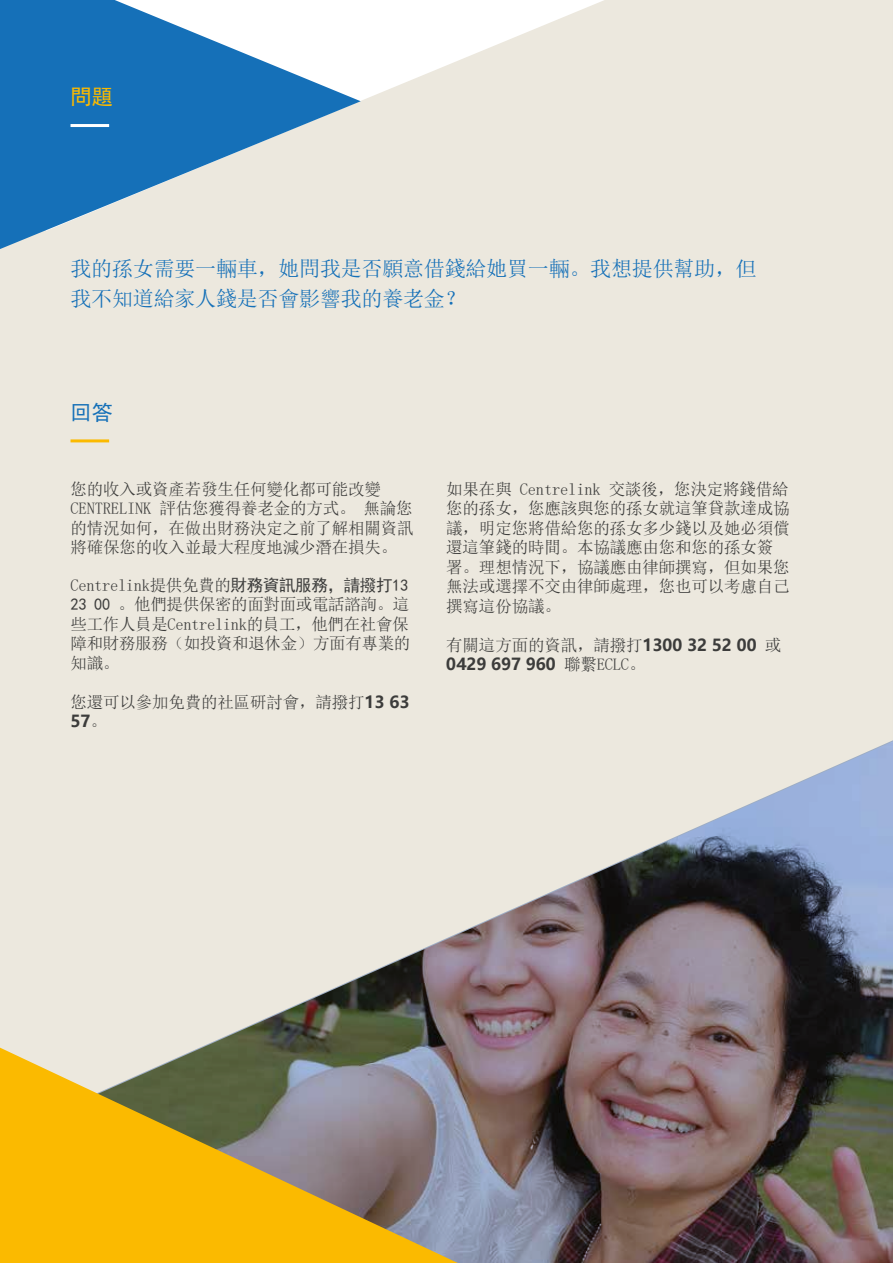
<style>
.page{position:relative;width:893px;height:1263px;background:#ece8de}
.page>*{position:absolute;margin:0;border:0;box-sizing:border-box;transform-origin:0 0}
.t1{font:21px/30px "Sim Sun";letter-spacing:-.01em;color:#1570b8}
.t2{font:21px "Sim Hei";color:#1570b8}
.t3{font:21px "Sim Hei";color:#fbba00}
.t4{font:16.5px/19.5px "Sim Sun";letter-spacing:-.01em;color:#3c3c3b}
.t5{font:700 16.5px "Microsoft Ya Hei";letter-spacing:-.01em;color:#3c3c3b}
.s1{font-family:"Sim Hei"}
.s2{font-family:"Microsoft Ya Hei";font-weight:700}
.s3{font-family:"Sim Sun";font-weight:400}
</style>
<div class="page">
<hr style="left:71px;top:439px;width:38px;height:3px;background:#fbba00">
<svg style="left:361px;top:0;width:243px;height:101px;fill:#fdfdfc"></svg>
<svg style="left:0;top:0;width:361px;height:249px;fill:#1570b8"></svg>
<hr style="left:71px;top:124px;width:38px;height:3px;background:#fff">
<img style="left:0;top:740px;width:893px;height:523px">
<svg style="left:0;top:1048px;width:458px;height:215px;background:#c1a041"></svg>
<p class="t3" style="left:71px;top:86px;width:44px">問題</p>
<p class="t1" style="left:71px;top:253px;width:688px">我的孫女需要一輛車，她問我是否願意借錢給她買一輛。我想提供幫助，但我不知道給家人錢是否會影響我的養老金？</p>
<p class="t2" style="left:71px;top:402px;width:44px">回答</p>
<p class="t4" style="left:71px;top:479px;width:345px">您的收入或資產若發生任何變化都可能改變<br>CENTRELINK 評估您獲得養老金的方式。 無論您的情況如何，在做出財務決定之前了解相關資訊將確保您的收入並最大程度地減少潛在損失。</p>
<p class="t4" style="left:71px;top:575px;width:341px;text-align:justify">Centrelink提供免費的<span class="s1">財務資訊服務，請撥打13<br>23 00</span> 。他們提供保密的面對面或電話諮詢。這些工作人員是Centrelink的員工，他們在社會保障和財務服務（如投資和退休金）方面有專業的知識。</p>
<p class="t4" style="left:71px;top:692px;width:341px">您還可以參加免費的社區研討會，請撥打<span class="s2">13 63</span></p>
<p class="t5" style="left:71px;top:710px;width:38px">57<span class="s3">。</span></p>
<p class="t4" style="left:446px;top:479px;width:345px">如果在與 Centrelink 交談後，您決定將錢借給您的孫女，您應該與您的孫女就這筆貸款達成協議，明定您將借給您的孫女多少錢以及她必須償還這筆錢的時間。本協議應由您和您的孫女簽署。理想情況下，協議應由律師撰寫，但如果您無法或選擇不交由律師處理，您也可以考慮自己撰寫這份協議。</p>
<p class="t4" style="left:446px;top:635px;width:337px">有關這方面的資訊，請撥打<span class="s2">1300 32 52 00</span> 或</p>
<p class="t5" style="left:446px;top:653px;width:201px">0429 697 960 <span class="s3">聯繫ECLC。</span></p>
</div>
